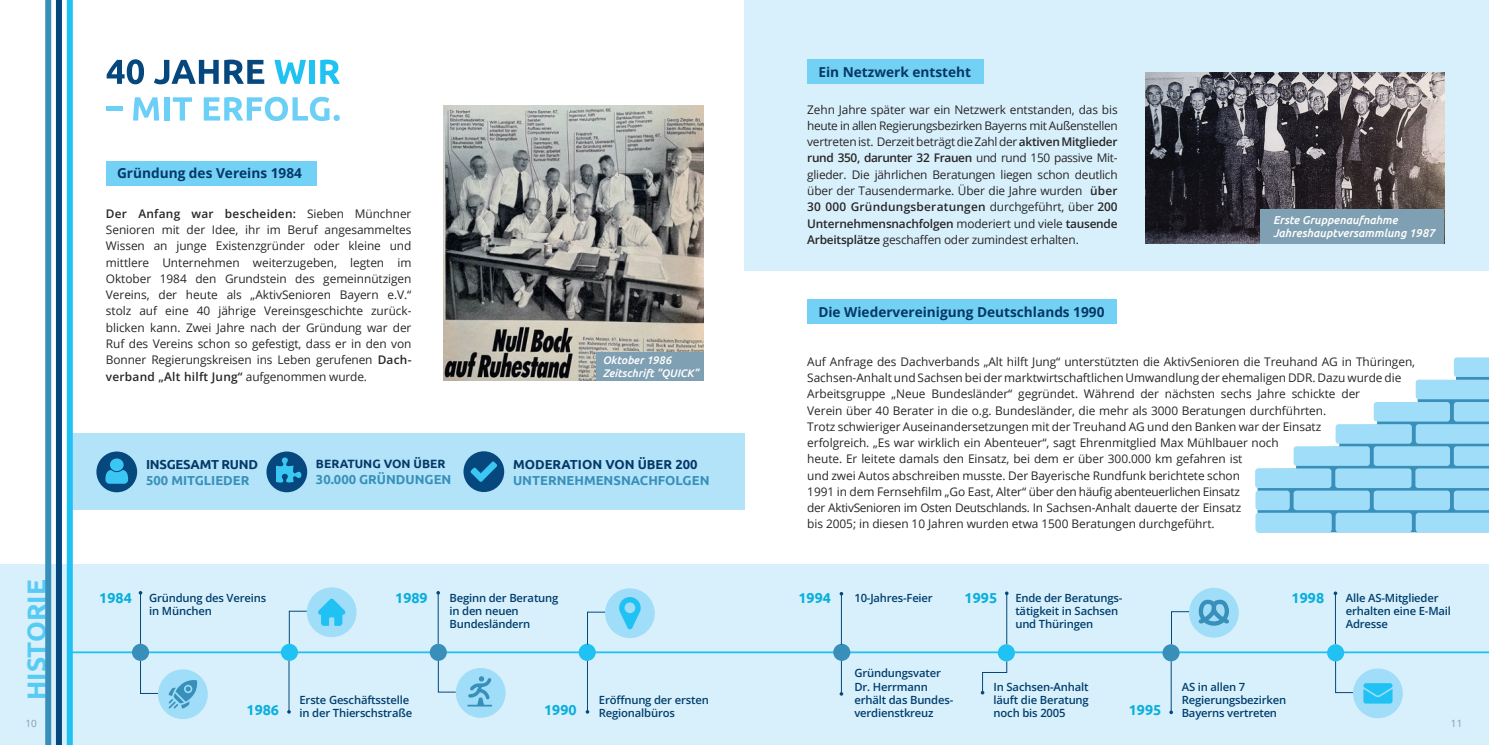
<style>
.page{position:relative;width:1489px;height:745px;background:#fff}
.page>*{position:absolute;margin:0;border:0;box-sizing:border-box;transform-origin:0 0}
.t1{font:700 26.25px "Ubuntu";color:#58cbf5}
.t2{font:700 14.38px "Ubuntu";color:#09aedd}
.t3{font:700 13.62px "Open Sans";color:#043867}
.t4{font:700 13px "Ubuntu";color:#3890ba}
.t5{font:700 13px "Ubuntu";color:#043867}
.t6{font:700 13px "Ubuntu";letter-spacing:-.02em;color:#043867}
.t7{font:700 12px "Ubuntu";color:#043867}
.t8{font:11.88px/16.2px "Open Sans";letter-spacing:-.005em;color:#282526;text-align:justify}
.t9{font:italic 500 11.38px/13.6px "Ubuntu";color:#fff}
.t10{font:600 11.25px/13.1px "Open Sans";letter-spacing:-.015em;color:#023e6d}
.t11{font:italic 500 11px/13.1px "Ubuntu";color:#fff}
.t12{font:10px "Open Sans";color:#7fa0b3}
.s1{font-weight:600}
</style>
<div class="page">
<div style="left:744px;top:0;width:744px;height:270px;background:#d7f0fb"></div>
<div style="left:71px;top:432px;width:673px;height:77px;background:#b3e3f9"></div>
<div style="left:463px;top:451px;width:41px;height:40px;background:#06487d;border-radius:50%"></div>
<svg style="left:470px;top:461px;width:27px;height:20px"></svg>
<div style="left:266px;top:451px;width:41px;height:41px;background:#06487d;border-radius:50%"></div>
<svg style="left:276px;top:457px;width:25px;height:25px"></svg>
<div style="left:96px;top:451px;width:41px;height:41px;background:#06487d;border-radius:50%"></div>
<svg style="left:105px;top:458px;width:23px;height:25px"></svg>
<img style="left:443px;top:105px;width:260px;height:275px">
<div style="left:596px;top:352px;width:107px;height:28px;background:#7fa0b3"></div>
<div style="left:0;top:563px;width:1488px;height:181px;background:#d7f0fb"></div>
<hr style="left:841px;top:657px;width:1px;height:36px;background:#06487d">
<svg style="left:839px;top:691px;width:4px;height:4px"></svg>
<hr style="left:71px;top:651px;width:1417px;height:1px;background:#1fc2f3">
<div style="left:132px;top:643px;width:17px;height:17px;background:#3890ba;border-radius:50%"></div>
<div style="left:997px;top:643px;width:17px;height:18px;background:#1fc2f3;border-radius:50%"></div>
<div style="left:281px;top:643px;width:17px;height:17px;background:#1fc2f3;border-radius:50%"></div>
<div style="left:1162px;top:643px;width:17px;height:18px;background:#3890ba;border-radius:50%"></div>
<div style="left:578px;top:643px;width:17px;height:17px;background:#1fc2f3;border-radius:50%"></div>
<div style="left:833px;top:643px;width:17px;height:17px;background:#3890ba;border-radius:50%"></div>
<hr style="left:140px;top:592px;width:1px;height:51px;background:#06487d">
<hr style="left:1006px;top:593px;width:1px;height:50px;background:#06487d">
<hr style="left:438px;top:592px;width:1px;height:51px;background:#06487d">
<hr style="left:1334px;top:593px;width:1px;height:50px;background:#06487d">
<hr style="left:841px;top:593px;width:1px;height:51px;background:#06487d">
<hr style="left:289px;top:660px;width:1px;height:51px;background:#06487d">
<svg style="left:287px;top:709px;width:4px;height:4px"></svg>
<hr style="left:1170px;top:661px;width:1px;height:50px;background:#06487d">
<hr style="left:587px;top:660px;width:1px;height:51px;background:#06487d">
<svg style="left:140px;top:660px;width:19px;height:33px"></svg>
<svg style="left:437px;top:658px;width:19px;height:34px"></svg>
<svg style="left:1334px;top:659px;width:8px;height:33px"></svg>
<svg style="left:289px;top:610px;width:18px;height:34px"></svg>
<svg style="left:1170px;top:611px;width:18px;height:33px"></svg>
<svg style="left:587px;top:611px;width:18px;height:34px"></svg>
<svg style="left:980px;top:660px;width:27px;height:34px"></svg>
<div style="left:158px;top:669px;width:50px;height:49px;background:#9fddf8;border-radius:50%"></div>
<svg style="left:168px;top:680px;width:29px;height:28px"></svg>
<div style="left:605px;top:588px;width:49px;height:49px;background:#9fddf8;border-radius:50%"></div>
<svg style="left:619px;top:597px;width:21px;height:32px"></svg>
<div style="left:456px;top:667px;width:49px;height:50px;background:#9fddf8;border-radius:50%"></div>
<svg style="left:467px;top:676px;width:25px;height:30px"></svg>
<div style="left:430px;top:643px;width:17px;height:17px;background:#3890ba;border-radius:50%"></div>
<div style="left:307px;top:587px;width:49px;height:49px;background:#9fddf8;border-radius:50%"></div>
<svg style="left:318px;top:598px;width:27px;height:27px"></svg>
<div style="left:1352px;top:668px;width:50px;height:49px;background:#9fddf8;border-radius:50%"></div>
<svg style="left:1363px;top:683px;width:29px;height:20px"></svg>
<div style="left:1326px;top:643px;width:17px;height:18px;background:#1fc2f3;border-radius:50%"></div>
<div style="left:1188px;top:587px;width:50px;height:50px;background:#9fddf8;border-radius:50%"></div>
<svg style="left:1198px;top:599px;width:31px;height:27px"></svg>
<img style="left:1145px;top:72px;width:298px;height:172px">
<div style="left:1260px;top:210px;width:183px;height:34px;background:#7fa0b3"></div>
<div style="left:807px;top:299px;width:309px;height:25px;background:#74d1f6"></div>
<div style="left:807px;top:59px;width:176px;height:25px;background:#74d1f6"></div>
<div style="left:106px;top:161px;width:210px;height:24px;background:#74d1f6"></div>
<div style="left:1255px;top:490px;width:34px;height:20px;background:#9fddf8;border-radius:3px"></div>
<div style="left:1255px;top:512px;width:76px;height:20px;background:#9fddf8;border-radius:3px"></div>
<div style="left:1254px;top:468px;width:77px;height:19px;background:#a9e0f8;border-radius:3px"></div>
<svg style="left:1257px;top:357px;width:231px;height:175px"></svg>
<div style="left:1335px;top:424px;width:76px;height:19px;background:#9fddf8;border-radius:3px"></div>
<svg style="left:107px;top:59px;width:37px;height:25px"></svg>
<svg style="left:154px;top:60px;width:110px;height:24px"></svg>
<svg style="left:274px;top:60px;width:32px;height:24px"></svg>
<div style="left:309px;top:60px;width:6px;height:24px;background:#1fc2f3"></div>
<svg style="left:320px;top:60px;width:20px;height:24px"></svg>
<hr style="left:106px;top:107px;width:17px;height:4px;background:#6bcff6">
<svg style="left:133px;top:97px;width:26px;height:23px"></svg>
<div style="left:164px;top:97px;width:5px;height:23px;background:#6bcff6"></div>
<svg style="left:173px;top:97px;width:19px;height:23px"></svg>
<svg style="left:204px;top:97px;width:136px;height:24px"></svg>
<svg style="left:38px;top:0;width:42px;height:744px"></svg>
<p class="t3" style="left:117px;top:163px;width:186px">Gründung des Vereins 1984</p>
<p class="t8" style="left:106px;top:205px;width:307px"><span class="s1">Der Anfang war bescheiden:</span> Sieben Münchner Senioren mit der Idee, ihr im Beruf angesammeltes Wissen an junge Existenzgründer oder kleine und mittlere Unternehmen weiterzugeben, legten im Oktober 1984 den Grundstein des gemeinnützigen Vereins, der heute als „AktivSenioren Bayern e.V.“ stolz auf eine 40 jährige Vereinsgeschichte zurück&shy;blicken kann. Zwei Jahre nach der Gründung war der Ruf des Vereins schon so gefestigt, dass er in den von Bonner Regierungskreisen ins Leben gerufenen <span class="s1">Dach&shy;verband „Alt hilft Jung“</span> aufgenommen wurde.</p>
<p class="t6" style="left:146px;top:456px;width:113px">INSGESAMT RUND</p>
<p class="t4" style="left:146px;top:472px;width:105px">500 MITGLIEDER</p>
<p class="t7" style="left:316px;top:456px;width:131px">BERATUNG VON ÜBER</p>
<p class="t4" style="left:316px;top:471px;width:137px">30.000 GRÜNDUNGEN</p>
<p class="t11" style="left:602px;top:353px;width:97px">Oktober 1986<br>Zeitschrift “QUICK”</p>
<p class="t5" style="left:513px;top:456px;width:186px">MODERATION VON ÜBER 200</p>
<p class="t4" style="left:513px;top:472px;width:198px">UNTERNEHMENSNACHFOLGEN</p>
<p class="t3" style="left:818px;top:62px;width:154px">Ein Netzwerk entsteht</p>
<p class="t8" style="left:807px;top:101px;width:312px">Zehn Jahre später war ein Netzwerk entstanden, das bis heute in allen Regierungsbezirken Bayerns mit Außenstellen vertreten ist. Derzeit beträgt die Zahl der <span class="s1">aktiven Mitglieder rund 350, darunter 32 Frauen</span> und rund 150 passive Mit&shy;glieder. Die jährlichen Beratungen liegen schon deutlich über der Tausendermarke. Über die Jahre wurden <span class="s1">über 30 000 Gründungsberatungen</span> durchgeführt, über <span class="s1">200<br>Unternehmensnachfolgen</span> moderiert und viele <span class="s1">tausende Arbeitsplätze</span> geschaffen oder zumindest erhalten.</p>
<p class="t3" style="left:818px;top:302px;width:288px">Die Wiedervereinigung Deutschlands 1990</p>
<p class="t9" style="left:1272px;top:212px;width:163px">Erste Gruppenaufnahme<br>Jahreshauptversammlung 1987</p>
<p class="t8" style="left:807px;top:353px;width:609px;text-align:left">Auf Anfrage des Dachverbands „Alt hilft Jung“ unterstützten die AktivSenioren die Treuhand AG in Thüringen, Sachsen-Anhalt und Sachsen bei der marktwirtschaftlichen Umwandlung der ehemaligen DDR. Dazu wurde die Arbeitsgruppe „Neue Bundesländer“ gegründet. Während der nächsten sechs Jahre schickte der<br>Verein über 40 Berater in die o.g. Bundesländer, die mehr als 3000 Beratungen durchführten.<br>Trotz schwieriger Auseinandersetzungen mit der Treuhand AG und den Banken war der Einsatz<br>erfolgreich. „Es war wirklich ein Abenteuer“, sagt Ehrenmitglied Max Mühlbauer noch<br>heute. Er leitete damals den Einsatz, bei dem er über 300.000 km gefahren ist<br>und zwei Autos abschreiben musste. Der Bayerische Rundfunk berichtete schon<br>1991 in dem Fernsehfilm „Go East, Alter“ über den häufig abenteuerlichen Einsatz<br>der AktivSenioren im Osten Deutschlands. In Sachsen-Anhalt dauerte der Einsatz<br>bis 2005; in diesen 10 Jahren wurden etwa 1500 Beratungen durchgeführt.</p>
<h1 class="t1" style="left:21px;top:699px;width:122px;rotate:-90deg">HISTORIE</h1>
<p class="t2" style="left:99px;top:588px;width:34px">1984</p>
<p class="t2" style="left:395px;top:588px;width:34px">1989</p>
<p class="t2" style="left:798px;top:588px;width:34px">1994</p>
<p class="t2" style="left:964px;top:588px;width:34px">1995</p>
<p class="t2" style="left:1291px;top:588px;width:34px">1998</p>
<p class="t2" style="left:246px;top:701px;width:34px">1986</p>
<p class="t2" style="left:544px;top:701px;width:34px">1990</p>
<p class="t2" style="left:1128px;top:701px;width:34px">1995</p>
<p class="t10" style="left:149px;top:590px;width:119px">Gründung des Vereins in München</p>
<p class="t10" style="left:1015px;top:590px;width:108px">Ende der Beratungs&shy;tätigkeit in Sachsen und Thüringen</p>
<p class="t10" style="left:449px;top:590px;width:110px">Beginn der Beratung in den neuen<br>Bundesländern</p>
<p class="t10" style="left:1345px;top:590px;width:107px">Alle AS-Mitglieder erhalten eine E-Mail<br>Adresse</p>
<p class="t10" style="left:854px;top:590px;width:80px">10-Jahres-Feier</p>
<p class="t10" style="left:854px;top:666px;width:100px">Gründungsvater<br>Dr. Herrmann erhält das Bundes&shy;verdienstkreuz</p>
<p class="t10" style="left:993px;top:679px;width:97px;text-align:justify">In Sachsen-Anhalt läuft die Beratung noch bis 2005</p>
<p class="t10" style="left:1181px;top:679px;width:106px">AS in allen 7<br>Regierungsbezirken<br>Bayerns vertreten</p>
<p class="t10" style="left:599px;top:692px;width:111px">Eröffnung der ersten<br>Regionalbüros</p>
<p class="t10" style="left:299px;top:692px;width:114px">Erste Geschäftsstelle in der Thierschstraße</p>
<p class="t12" style="left:25px;top:716px;width:13px">10</p>
<p class="t12" style="left:1450px;top:716px;width:13px">11</p>
</div>
